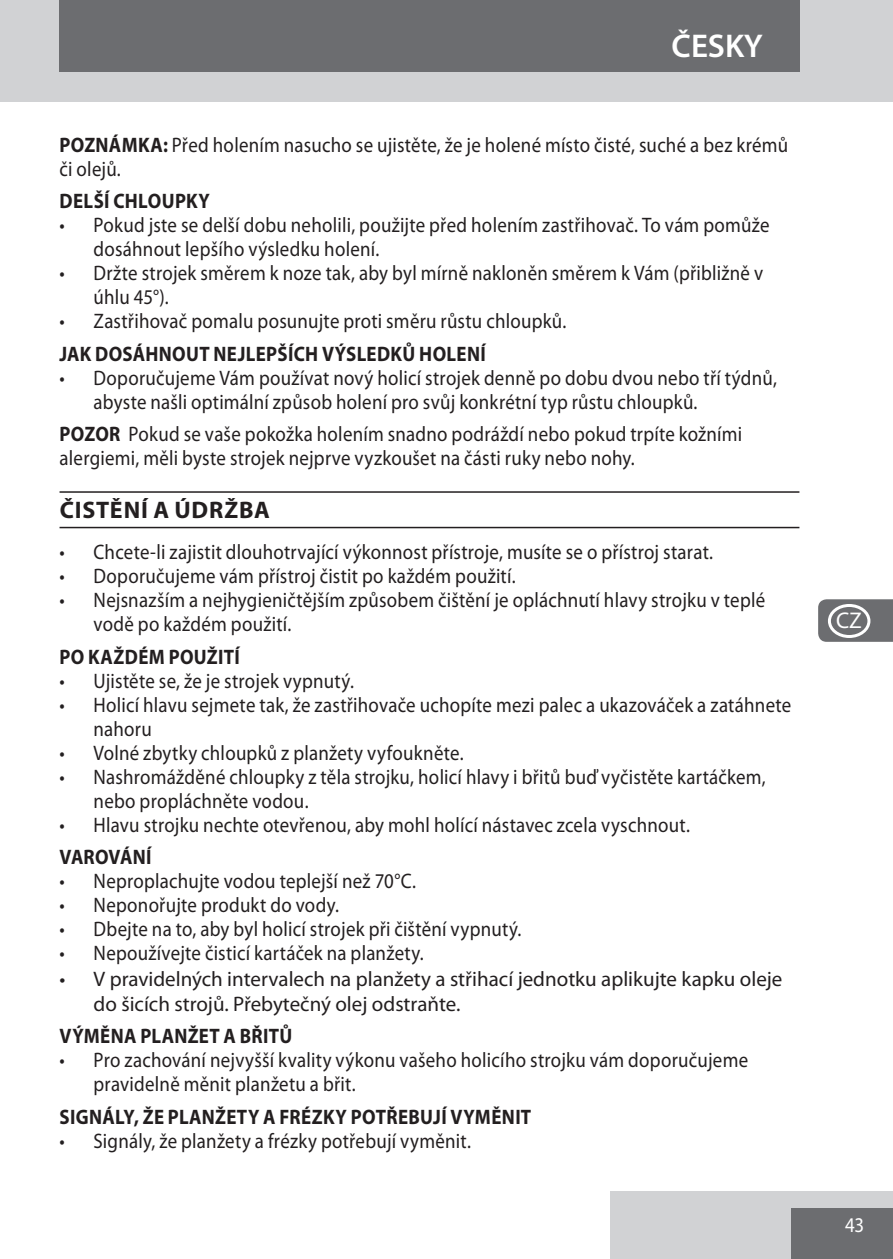
<style>
.page{position:relative;width:893px;height:1259px;background:#fff}
.page>*{position:absolute;margin:0;border:0;box-sizing:border-box;transform-origin:0 0}
.t1{font:600 33px "Myriad Pro";color:#fff}
.heading{font:700 24px "Myriad Pro";letter-spacing:.035em;color:#231f20}
.t2{font:22.8px "Myriad Pro";color:#fff}
.default_bullet{font:21px/24px "Myriad Pro";letter-spacing:.01em;color:#231f20;scale:.9 1}
.Subheading{font:700 21px "Myriad Pro";letter-spacing:.02em;color:#231f20;scale:.9 1}
.default_bullet-2{font:21px/25.2px "Myriad Pro";letter-spacing:.01em;color:#231f20}
.default{font:21px/24px "Myriad Pro";letter-spacing:.01em;color:#231f20;scale:.9 1}
.t3{font:21px "Myriad Pro";color:#fff;scale:.9 1}
.s1{font-weight:700}
</style>
<div class="page">
<div style="left:611px;top:1191px;width:282px;height:68px;background:#d1d2d4"></div>
<div style="left:791px;top:1208px;width:102px;height:51px;background:#6c6d70"></div>
<div style="left:0;top:0;width:893px;height:102px;background:#d1d2d4"></div>
<div style="left:59px;top:0;width:740px;height:72px;background:#6c6d70"></div>
<svg style="left:818px;top:599px;width:75px;height:43px;background:#757679"></svg>
<div style="left:828px;top:136px;width:42px;height:34px;border:3px solid #fff;border-radius:50%"></div>
<div style="left:828px;top:179px;width:42px;height:34px;border:3px solid #fff;border-radius:50%"></div>
<div style="left:828px;top:221px;width:42px;height:34px;border:3px solid #fff;border-radius:50%"></div>
<div style="left:828px;top:264px;width:42px;height:34px;border:3px solid #fff;border-radius:50%"></div>
<div style="left:828px;top:306px;width:42px;height:34px;border:3px solid #fff;border-radius:50%"></div>
<div style="left:828px;top:349px;width:42px;height:34px;border:3px solid #fff;border-radius:50%"></div>
<div style="left:828px;top:391px;width:42px;height:34px;border:3px solid #fff;border-radius:50%"></div>
<div style="left:828px;top:434px;width:42px;height:34px;border:3px solid #fff;border-radius:50%"></div>
<div style="left:828px;top:476px;width:42px;height:34px;border:3px solid #fff;border-radius:50%"></div>
<div style="left:828px;top:519px;width:42px;height:34px;border:3px solid #fff;border-radius:50%"></div>
<div style="left:828px;top:561px;width:42px;height:34px;border:3px solid #fff;border-radius:50%"></div>
<div style="left:828px;top:604px;width:42px;height:34px;border:3px solid #fff;border-radius:50%"></div>
<div style="left:828px;top:646px;width:42px;height:34px;border:3px solid #fff;border-radius:50%"></div>
<div style="left:828px;top:689px;width:42px;height:34px;border:3px solid #fff;border-radius:50%"></div>
<div style="left:828px;top:731px;width:42px;height:34px;border:3px solid #fff;border-radius:50%"></div>
<div style="left:828px;top:774px;width:42px;height:34px;border:3px solid #fff;border-radius:50%"></div>
<div style="left:828px;top:816px;width:42px;height:34px;border:3px solid #fff;border-radius:50%"></div>
<div style="left:828px;top:859px;width:42px;height:34px;border:3px solid #fff;border-radius:50%"></div>
<div style="left:828px;top:901px;width:42px;height:34px;border:3px solid #fff;border-radius:50%"></div>
<div style="left:828px;top:944px;width:42px;height:34px;border:3px solid #fff;border-radius:50%"></div>
<div style="left:828px;top:986px;width:42px;height:34px;border:3px solid #fff;border-radius:50%"></div>
<div style="left:828px;top:1029px;width:42px;height:34px;border:3px solid #fff;border-radius:50%"></div>
<hr style="left:60px;top:491px;width:739px;height:2px;background:#231f20">
<hr style="left:60px;top:527px;width:739px;height:1px;background:#231f20">
<p class="t1" style="left:672px;top:25px;width:93px">ČESKY</p>
<p class="default" style="left:60px;top:132px;width:811px"><span class="s1">POZNÁMKA:</span> Před holením nasucho se ujistěte, že je holené místo čisté, suché a bez krémů či olejů.</p>
<p class="Subheading" style="left:60px;top:188px;width:169px">DELŠÍ CHLOUPKY</p>
<p class="default_bullet" style="left:94px;top:213px;width:753px;text-indent:-34px">• Pokud jste se delší dobu neholili, použijte před holením zastřihovač. To vám pomůže dosáhnout lepšího výsledku holení.</p>
<p class="default_bullet" style="left:94px;top:261px;width:745px;text-indent:-34px">• Držte strojek směrem k noze tak, aby byl mírně nakloněn směrem k Vám (přibližně v úhlu 45°).</p>
<p class="default_bullet" style="left:60px;top:309px;width:565px">• Zastřihovač pomalu posunujte proti směru růstu chloupků.</p>
<p class="Subheading" style="left:60px;top:340px;width:475px">JAK DOSÁHNOUT NEJLEPŠÍCH VÝSLEDKŮ HOLENÍ</p>
<p class="default_bullet" style="left:94px;top:365px;width:761px;text-indent:-34px">• Doporučujeme Vám používat nový holicí strojek denně po dobu dvou nebo tří týdnů, abyste našli optimální způsob holení pro svůj konkrétní typ růstu chloupků.</p>
<p class="default_bullet" style="left:60px;top:422px;width:760px"><span class="s1">POZOR</span> Pokud se vaše pokožka holením snadno podráždí nebo pokud trpíte kožními alergiemi, měli byste strojek nejprve vyzkoušet na části ruky nebo nohy.</p>
<p class="heading" style="left:60px;top:494px;width:212px">ČISTĚNÍ A ÚDRŽBA</p>
<p class="default_bullet" style="left:60px;top:540px;width:728px">• Chcete-li zajistit dlouhotrvající výkonnost přístroje, musíte se o přístroj starat.</p>
<p class="default_bullet" style="left:60px;top:564px;width:508px">• Doporučujeme vám přístroj čistit po každém použití.</p>
<p class="default_bullet" style="left:94px;top:588px;width:748px;text-indent:-34px">• Nejsnazším a nejhygieničtějším způsobem čištění je opláchnutí hlavy strojku v teplé vodě po každém použití.</p>
<p class="Subheading" style="left:60px;top:643px;width:202px">PO KAŽDÉM POUŽITÍ</p>
<p class="default_bullet" style="left:60px;top:668px;width:329px">• Ujistěte se, že je strojek vypnutý.</p>
<p class="default_bullet" style="left:94px;top:692px;width:777px;text-indent:-34px">• Holicí hlavu sejmete tak, že zastřihovače uchopíte mezi palec a ukazováček a zatáhnete nahoru</p>
<p class="default_bullet" style="left:60px;top:740px;width:451px">• Volné zbytky chloupků z planžety vyfoukněte.</p>
<p class="default_bullet" style="left:94px;top:764px;width:748px;text-indent:-34px">• Nashromážděné chloupky z těla strojku, holicí hlavy i břitů buď vyčistěte kartáčkem, nebo propláchněte vodou.</p>
<p class="default_bullet" style="left:60px;top:812px;width:702px">• Hlavu strojku nechte otevřenou, aby mohl holící nástavec zcela vyschnout.</p>
<p class="Subheading" style="left:60px;top:843px;width:104px">VAROVÁNÍ</p>
<p class="default_bullet" style="left:60px;top:869px;width:398px">• Neproplachujte vodou teplejší než 70°C.</p>
<p class="default_bullet" style="left:60px;top:893px;width:312px">• Neponořujte produkt do vody.</p>
<p class="default_bullet" style="left:60px;top:917px;width:515px">• Dbejte na to, aby byl holicí strojek při čištění vypnutý.</p>
<p class="default_bullet" style="left:60px;top:941px;width:406px">• Nepoužívejte čisticí kartáček na planžety.</p>
<p class="default_bullet-2" style="left:94px;top:965px;width:690px;text-indent:-34px">• V pravidelných intervalech na planžety a střihací jednotku aplikujte kapku oleje do šicích strojů. Přebytečný olej odstraňte.</p>
<p class="Subheading" style="left:60px;top:1022px;width:260px">VÝMĚNA PLANŽET A BŘITŮ</p>
<p class="default_bullet" style="left:94px;top:1048px;width:729px;text-indent:-34px">• Pro zachování nejvyšší kvality výkonu vašeho holicího strojku vám doporučujeme pravidelně měnit planžetu a břit.</p>
<p class="Subheading" style="left:60px;top:1103px;width:526px">SIGNÁLY, ŽE PLANŽETY A FRÉZKY POTŘEBUJÍ VYMĚNIT</p>
<p class="default_bullet" style="left:60px;top:1128px;width:459px">• Signály, že planžety a frézky potřebují vyměnit.</p>
<p class="t2" style="left:836px;top:606px;width:27px">CZ</p>
<p class="t3" style="left:845px;top:1212px;width:23px">43</p>
</div>
